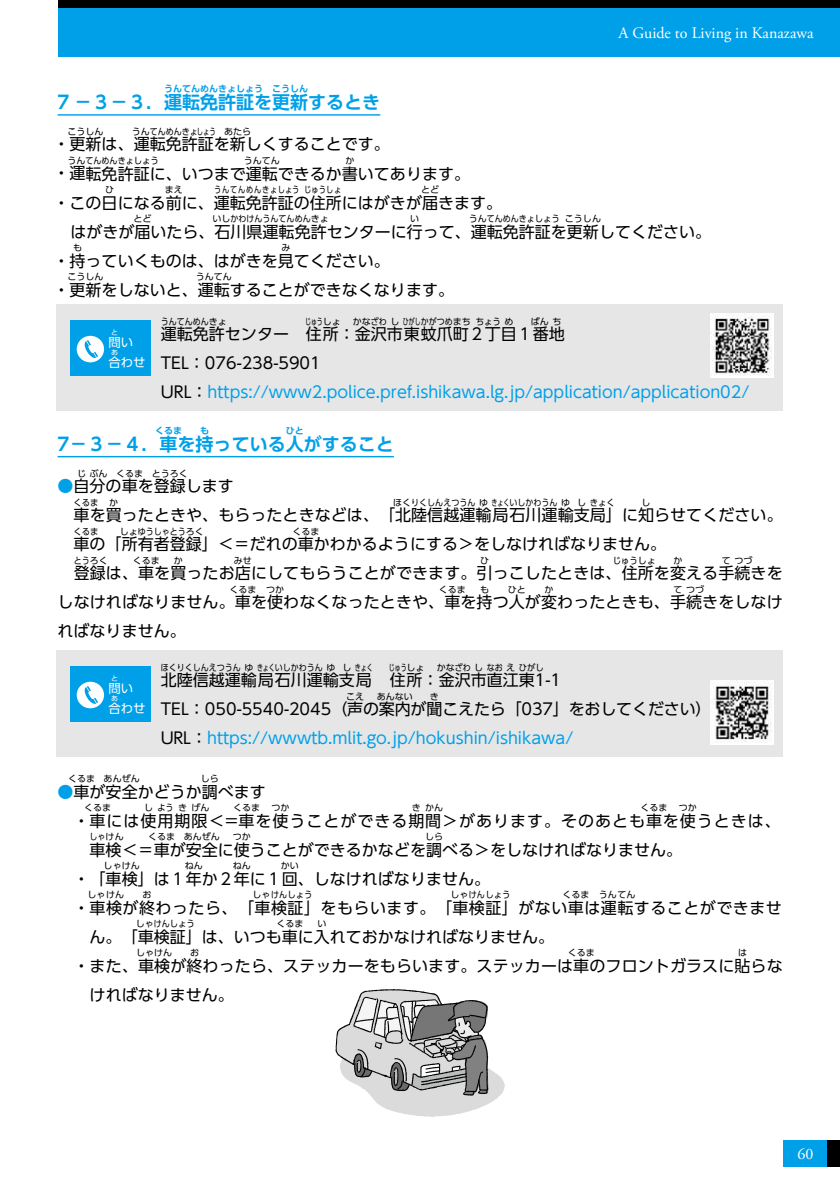
<style>
.page{position:relative;width:840px;height:1191px;background:#fff}
.page>*{position:absolute;margin:0;border:0;box-sizing:border-box;transform-origin:0 0}
.t1{font:700 18px "UD Shin Go Pro De";color:#00a0e9}
.t2{font:16px "UD Shin Go Pro";color:#000}
.t3{font:16px/29px "UD Shin Go Pro";color:#00a0e9}
.t4{font:16px "UD Shin Go Pro";letter-spacing:.03em;color:#000}
.t5{font:16px "UD Shin Go Pro";letter-spacing:.06em;color:#000}
.t6{font:16px "Adobe Garamond Pro";color:#fff}
.t7{font:12.4px "UD Shin Go Pro";color:#fff}
.t8{font:9px "UD Shin Go Pro";color:#000}
.t9{font:9px "UD Shin Go Pro";color:#000;scale:.89 1}
.t10{font:700 9px "UD Shin Go Pro De";color:#00a0e9}
.t11{font:9px "UD Shin Go Pro";color:#000;scale:.93 1}
.t12{font:9px "UD Shin Go Pro";letter-spacing:.11em;color:#000;scale:.8 1}
.t13{font:9px "UD Shin Go Pro";color:#000;scale:.66 1}
.t14{font:9px "UD Shin Go Pro";color:#000;scale:.8 1}
.t15{font:7px "UD Shin Go Pro";color:#fff}
.s1{color:#000}
.s2{color:#00a0e9}
</style>
<div class="page">
<div style="left:59px;top:0;width:780px;height:57px;background:#00a0e9"></div>
<div style="left:59px;top:0;width:780px;height:7px;background:#000"></div>
<div style="left:783px;top:1140px;width:56px;height:26px;background:#00a0e9"></div>
<div style="left:827px;top:1140px;width:12px;height:26px;background:#000"></div>
<hr style="left:58px;top:114px;width:322px;height:2px;background:#00a0e9">
<hr style="left:58px;top:456px;width:335px;height:1px;background:#00a0e9">
<div style="left:57px;top:304px;width:725px;height:107px;background:#e6e6e6"></div>
<div style="left:57px;top:650px;width:725px;height:106px;background:#e6e6e6"></div>
<div style="left:70px;top:321px;width:81px;height:55px;background:#00a0e9"></div>
<div style="left:77px;top:336px;width:27px;height:26px;background:#fff;border-radius:50%"></div>
<svg style="left:84px;top:340px;width:14px;height:18px"></svg>
<div style="left:70px;top:666px;width:81px;height:56px;background:#00a0e9"></div>
<div style="left:77px;top:681px;width:27px;height:27px;background:#fff;border-radius:50%"></div>
<svg style="left:84px;top:686px;width:14px;height:18px"></svg>
<img style="left:710px;top:314px;width:63px;height:63px">
<img style="left:710px;top:681px;width:63px;height:63px">
<svg style="left:335px;top:989px;width:169px;height:128px"></svg>
<p class="t10" style="left:164px;top:82px;width:101px">うんてんめんきょしょう</p>
<p class="t10" style="left:272px;top:82px;width:37px">こうしん</p>
<p class="t1" style="left:58px;top:88px;width:324px">7 －３－３．運転免許証を更新するとき</p>
<p class="t6" style="left:618px;top:23px;width:196px">A Guide to Living in Kanazawa</p>
<p class="t8" style="left:68px;top:125px;width:37px">こうしん</p>
<p class="t8" style="left:132px;top:125px;width:85px">うんてんめんきょしょう</p>
<p class="t8" style="left:224px;top:125px;width:28px">あたら</p>
<p class="t2" style="left:54px;top:160px;width:417px">・運転免許証に、いつまで運転できるか書いてあります。</p>
<p class="t2" style="left:54px;top:131px;width:338px">・更新は、運転免許証を新しくすることです。</p>
<p class="t8" style="left:68px;top:154px;width:93px">うんてんめんきょしょう</p>
<p class="t8" style="left:244px;top:154px;width:37px">うんてん</p>
<p class="t8" style="left:345px;top:154px;width:10px">か</p>
<p class="t2" style="left:54px;top:189px;width:449px">・この日になる前に、運転免許証の住所にはがきが届きます。</p>
<p class="t8" style="left:105px;top:183px;width:10px">ひ</p>
<p class="t8" style="left:165px;top:183px;width:19px">まえ</p>
<p class="t12" style="left:214px;top:183px;width:108px">うんてんめんきょしょう</p>
<p class="t14" style="left:304px;top:183px;width:48px">じゅうしょ</p>
<p class="t8" style="left:421px;top:183px;width:19px">とど</p>
<p class="t2" style="left:58px;top:218px;width:654px">　はがきが届いたら、石川県運転免許センターに行って、運転免許証を更新してください。</p>
<p class="t8" style="left:133px;top:212px;width:19px">とど</p>
<p class="t8" style="left:212px;top:212px;width:117px">いしかわけんうんてんめんきょ</p>
<p class="t8" style="left:410px;top:212px;width:10px">い</p>
<p class="t8" style="left:468px;top:212px;width:93px">うんてんめんきょしょう</p>
<p class="t8" style="left:564px;top:212px;width:37px">こうしん</p>
<p class="t2" style="left:54px;top:247px;width:337px">・持っていくものは、はがきを見てください。</p>
<p class="t8" style="left:73px;top:241px;width:10px">も</p>
<p class="t8" style="left:281px;top:241px;width:10px">み</p>
<p class="t2" style="left:54px;top:276px;width:401px">・更新をしないと、運転することができなくなります。</p>
<p class="t8" style="left:68px;top:270px;width:37px">こうしん</p>
<p class="t8" style="left:196px;top:270px;width:38px">うんてん</p>
<p class="t15" style="left:111px;top:326px;width:8px">と</p>
<p class="t7" style="left:108px;top:352px;width:39px">合わせ</p>
<p class="t7" style="left:108px;top:332px;width:26px">問い</p>
<p class="t15" style="left:111px;top:346px;width:8px">あ</p>
<p class="t9" style="left:161px;top:314px;width:76px">うんてんめんきょ</p>
<p class="t13" style="left:305px;top:314px;width:56px">じゅうしょ</p>
<p class="t8" style="left:353px;top:314px;width:119px">かなざわしひがしかがつめまち</p>
<p class="t11" style="left:475px;top:314px;width:42px">ちょうめ</p>
<p class="t8" style="left:530px;top:314px;width:32px">ばんち</p>
<p class="t3" style="left:161px;top:348px;width:589px"><span class="s1">TEL：076-238-5901<br>URL：</span>https://www2.police.pref.ishikawa.lg.jp/application/application02/</p>
<p class="t2" style="left:161px;top:321px;width:405px">運転免許センター　住所：金沢市東蚊爪町２丁目１番地</p>
<p class="t10" style="left:155px;top:423px;width:28px">くるま</p>
<p class="t10" style="left:200px;top:423px;width:10px">も</p>
<p class="t10" style="left:285px;top:423px;width:19px">ひと</p>
<p class="t1" style="left:58px;top:429px;width:337px">7－３－４．車を持っている人がすること</p>
<p class="t8" style="left:77px;top:466px;width:32px">じぶん</p>
<p class="t8" style="left:116px;top:466px;width:28px">くるま</p>
<p class="t8" style="left:152px;top:466px;width:37px">とうろく</p>
<p class="t2" style="left:74px;top:502px;width:710px">車を買ったときや、もらったときなどは、「北陸信越運輸局石川運輸支局」に知らせてください。</p>
<p class="t2" style="left:58px;top:473px;width:177px"><span class="s2">●</span>自分の車を登録します</p>
<p class="t11" style="left:74px;top:495px;width:28px">くるま</p>
<p class="t8" style="left:109px;top:495px;width:10px">か</p>
<p class="t8" style="left:393px;top:495px;width:178px">ほくりくしんえつうんゆきょくいしかわうんゆ</p>
<p class="t8" style="left:577px;top:495px;width:39px">しきょく</p>
<p class="t8" style="left:641px;top:495px;width:10px">し</p>
<p class="t2" style="left:74px;top:531px;width:594px">車の「所有者登録」＜＝だれの車かわかるようにする＞をしなければなりません。</p>
<p class="t11" style="left:74px;top:524px;width:28px">くるま</p>
<p class="t8" style="left:120px;top:524px;width:85px">しょゆうしゃとうろく</p>
<p class="t8" style="left:292px;top:524px;width:28px">くるま</p>
<p class="t2" style="left:74px;top:560px;width:710px">登録は、車を買ったお店にしてもらうことができます。引っこしたときは、住所を変える手続きを</p>
<p class="t9" style="left:74px;top:553px;width:40px">とうろく</p>
<p class="t8" style="left:133px;top:553px;width:28px">くるま</p>
<p class="t8" style="left:174px;top:553px;width:10px">か</p>
<p class="t8" style="left:234px;top:553px;width:19px">みせ</p>
<p class="t8" style="left:480px;top:553px;width:10px">ひ</p>
<p class="t11" style="left:612px;top:553px;width:48px">じゅうしょ</p>
<p class="t8" style="left:673px;top:553px;width:10px">か</p>
<p class="t8" style="left:721px;top:553px;width:32px">てつづ</p>
<p class="t2" style="left:58px;top:589px;width:726px">しなければなりません。車を使わなくなったときや、車を持つ人が変わったときも、手続きをしなけ</p>
<p class="t8" style="left:229px;top:582px;width:29px">くるま</p>
<p class="t8" style="left:266px;top:582px;width:19px">つか</p>
<p class="t8" style="left:438px;top:582px;width:28px">くるま</p>
<p class="t8" style="left:480px;top:582px;width:10px">も</p>
<p class="t8" style="left:507px;top:582px;width:19px">ひと</p>
<p class="t8" style="left:544px;top:582px;width:10px">か</p>
<p class="t8" style="left:673px;top:582px;width:32px">てつづ</p>
<p class="t2" style="left:58px;top:618px;width:129px">ればなりません。</p>
<p class="t15" style="left:111px;top:672px;width:8px">と</p>
<p class="t7" style="left:108px;top:698px;width:39px">合わせ</p>
<p class="t7" style="left:108px;top:678px;width:26px">問い</p>
<p class="t15" style="left:111px;top:692px;width:8px">あ</p>
<p class="t13" style="left:388px;top:660px;width:56px">じゅうしょ</p>
<p class="t8" style="left:436px;top:660px;width:109px">かなざわしなおえひがし</p>
<p class="t2" style="left:161px;top:696px;width:552px">TEL：050-5540-2045（声の案内が聞こえたら「037」をおしてください）</p>
<p class="t9" style="left:161px;top:660px;width:197px">ほくりくしんえつうんゆきょくいしかわうんゆ</p>
<p class="t8" style="left:342px;top:660px;width:32px">しきょく</p>
<p class="t2" style="left:389px;top:667px;width:173px">住所：金沢市直江東1-1</p>
<p class="t2" style="left:161px;top:667px;width:212px">北陸信越運輸局石川運輸支局</p>
<p class="t8" style="left:346px;top:689px;width:19px">こえ</p>
<p class="t8" style="left:376px;top:689px;width:37px">あんない</p>
<p class="t8" style="left:429px;top:689px;width:10px">き</p>
<p class="t3" style="left:161px;top:723px;width:414px"><span class="s1">URL：</span>https://wwwtb.mlit.go.jp/hokushin/ishikawa/</p>
<p class="t8" style="left:68px;top:771px;width:28px">くるま</p>
<p class="t8" style="left:104px;top:771px;width:37px">あんぜん</p>
<p class="t8" style="left:201px;top:771px;width:19px">しら</p>
<p class="t5" style="left:58px;top:807px;width:724px">　・車には使用期限＜=車を使うことができる期間＞があります。そのあとも車を使うときは、</p>
<p class="t2" style="left:58px;top:778px;width:210px"><span class="s2">●</span>車が安全かどうか調べます</p>
<p class="t8" style="left:84px;top:800px;width:28px">くるま</p>
<p class="t8" style="left:144px;top:800px;width:10px">し</p>
<p class="t9" style="left:157px;top:800px;width:19px">よう</p>
<p class="t8" style="left:178px;top:800px;width:10px">き</p>
<p class="t8" style="left:191px;top:800px;width:19px">げん</p>
<p class="t8" style="left:233px;top:800px;width:28px">くるま</p>
<p class="t8" style="left:271px;top:800px;width:19px">つか</p>
<p class="t8" style="left:411px;top:800px;width:10px">き</p>
<p class="t8" style="left:425px;top:800px;width:19px">かん</p>
<p class="t8" style="left:640px;top:800px;width:28px">くるま</p>
<p class="t8" style="left:678px;top:800px;width:19px">つか</p>
<p class="t2" style="left:58px;top:836px;width:626px">　　車検＜＝車が安全に使うことができるかなどを調べる＞をしなければなりません。</p>
<p class="t9" style="left:90px;top:829px;width:40px">しゃけん</p>
<p class="t8" style="left:148px;top:829px;width:28px">くるま</p>
<p class="t8" style="left:184px;top:829px;width:38px">あんぜん</p>
<p class="t8" style="left:233px;top:829px;width:19px">つか</p>
<p class="t8" style="left:425px;top:829px;width:19px">しら</p>
<p class="t2" style="left:58px;top:865px;width:433px">　・「車検」は１年か２年に１回、しなければなりません。</p>
<p class="t8" style="left:104px;top:858px;width:37px">しゃけん</p>
<p class="t8" style="left:185px;top:858px;width:19px">ねん</p>
<p class="t8" style="left:233px;top:858px;width:19px">ねん</p>
<p class="t8" style="left:281px;top:858px;width:19px">かい</p>
<p class="t4" style="left:58px;top:894px;width:725px">　・車検が終わったら、「車検証」をもらいます。「車検証」がない車は運転することができませ</p>
<p class="t8" style="left:88px;top:887px;width:38px">しゃけん</p>
<p class="t8" style="left:142px;top:887px;width:10px">お</p>
<p class="t8" style="left:252px;top:887px;width:61px">しゃけんしょう</p>
<p class="t8" style="left:450px;top:887px;width:61px">しゃけんしょう</p>
<p class="t8" style="left:562px;top:887px;width:28px">くるま</p>
<p class="t8" style="left:598px;top:887px;width:38px">うんてん</p>
<p class="t2" style="left:90px;top:923px;width:466px">ん。「車検証」は、いつも車に入れておかなければなりません。</p>
<p class="t8" style="left:136px;top:916px;width:61px">しゃけんしょう</p>
<p class="t8" style="left:276px;top:916px;width:28px">くるま</p>
<p class="t8" style="left:317px;top:916px;width:10px">い</p>
<p class="t2" style="left:58px;top:952px;width:726px">　・また、車検が終わったら、ステッカーをもらいます。ステッカーは車のフロントガラスに貼らな</p>
<p class="t8" style="left:136px;top:945px;width:38px">しゃけん</p>
<p class="t8" style="left:190px;top:945px;width:10px">お</p>
<p class="t8" style="left:567px;top:945px;width:28px">くるま</p>
<p class="t8" style="left:737px;top:945px;width:10px">は</p>
<p class="t2" style="left:90px;top:981px;width:145px">ければなりません。</p>
<p class="t6" style="left:797px;top:1144px;width:17px">60</p>
</div>
